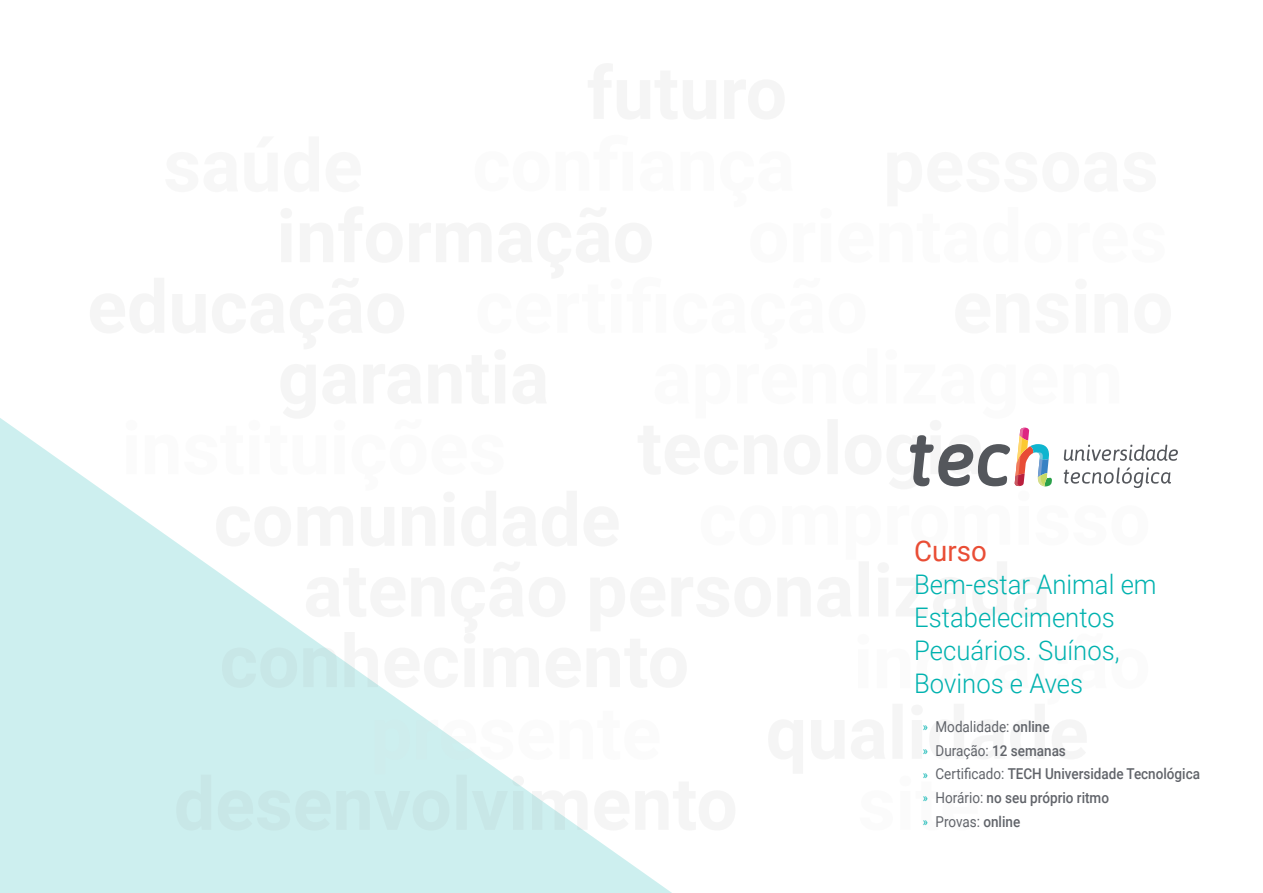
<style>
.page{position:relative;width:1263px;height:893px;background:#fff}
.page>*{position:absolute;margin:0;border:0;box-sizing:border-box;transform-origin:0 0}
.t1{font:28.5px "Roboto";color:#e94d35}
.t2{font:300 27px/33px "Roboto";color:#00b2af;scale:.95 1}
.t3{font:500 15px/23.7px "Roboto";color:#61646a;scale:.9 1}
.s1{font-weight:400;font-size:12px;color:#00b2af}
.s2{font-weight:400}
</style>
<div class="page">
<svg style="left:0;top:418px;width:672px;height:475px;background:#d3f1f1"></svg>
<svg style="left:306px;top:561px;width:366px;height:71px"></svg>
<svg style="left:222px;top:632px;width:450px;height:56px"></svg>
<svg style="left:176px;top:711px;width:496px;height:119px"></svg>
<svg style="left:90px;top:418px;width:1088px;height:142px"></svg>
<h1 class="t1" style="left:914px;top:531px;width:74px">Curso</h1>
<h2 class="t2" style="left:914px;top:567px;width:257px">Bem-estar Animal em<br>Estabelecimentos<br>Pecuários. Suínos,<br>Bovinos e Aves</h2>
<p class="t3" style="left:923px;top:714px;width:310px"><span class="s1">»</span> <span class="s2">Modalidade:</span> online<br><span class="s1">»</span> <span class="s2">Duração:</span> 12 semanas<br><span class="s1">»</span> <span class="s2">Certificado:</span> TECH Universidade Tecnológica <span class="s1">»</span> <span class="s2">Horário:</span> no seu próprio ritmo<br><span class="s1">»</span> <span class="s2">Provas:</span> online</p>
</div>
